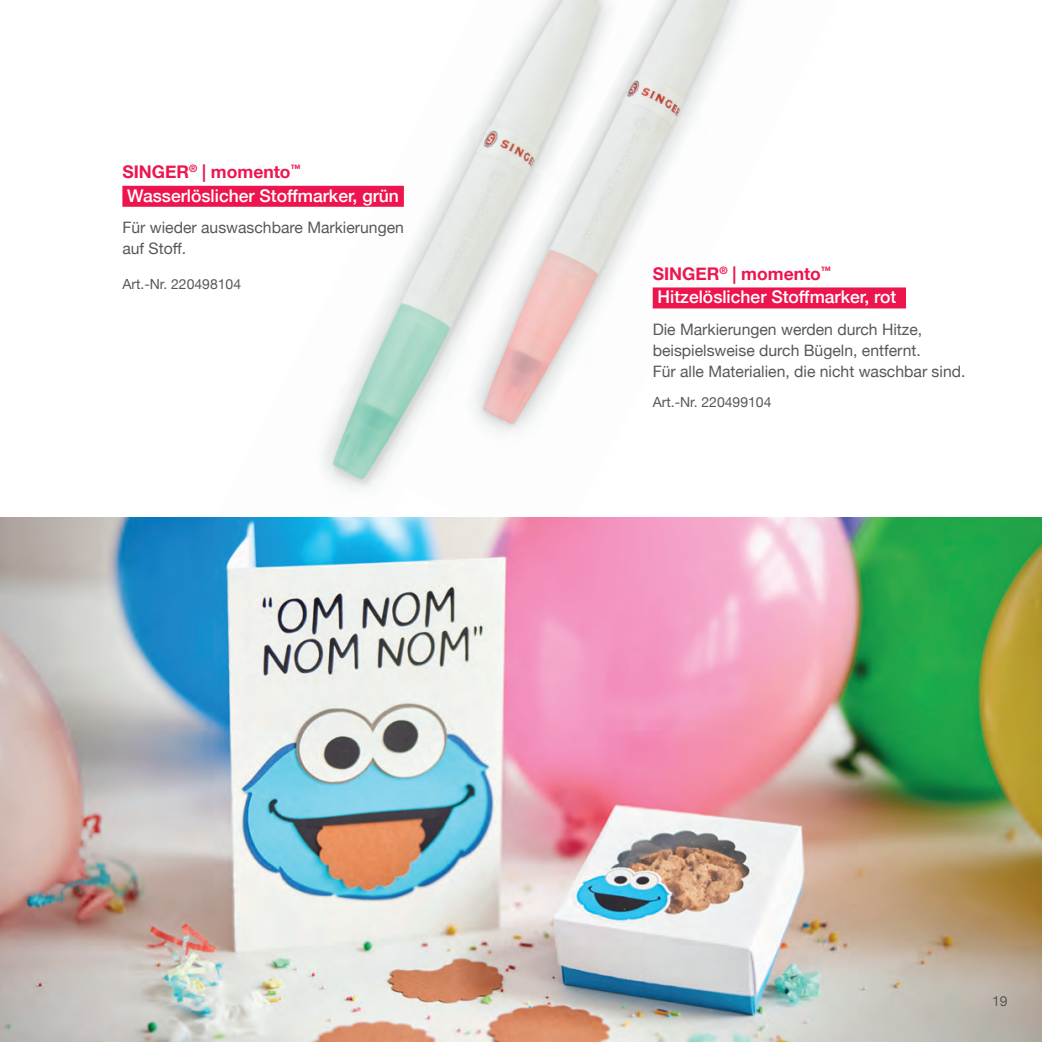
<style>
.page{position:relative;width:1042px;height:1042px;background:#fff}
.page>*{position:absolute;margin:0;border:0;box-sizing:border-box;transform-origin:0 0}
.t1{font:500 17.5px "Helvetica Neue";color:#fff}
.t2{font:700 17.5px "Helvetica Neue";color:#ed154e}
.t3{font:15.75px/21px "Helvetica Neue";color:#57585a}
.t4{font:14px "Helvetica Neue";color:#57585a}
</style>
<div class="page">
<img style="left:655px;top:0;width:184px;height:309px">
<img style="left:210px;top:0;width:445px;height:492px">
<img style="left:0;top:517px;width:1042px;height:525px">
<div style="left:122px;top:186px;width:282px;height:21px;background:#ed154e"></div>
<div style="left:653px;top:287px;width:253px;height:21px;background:#ed154e"></div>
<p class="t2" style="left:122px;top:158px;width:180px">SINGER<sup>®</sup> | momento<sup>™</sup></p>
<p class="t1" style="left:127px;top:181px;width:273px">Wasserlöslicher Stoffmarker, grün</p>
<p class="t3" style="left:122px;top:218px;width:283px">Für wieder auswaschbare Markierungen auf Stoff.</p>
<p class="t4" style="left:122px;top:274px;width:120px">Art.-Nr. 220498104</p>
<p class="t2" style="left:653px;top:260px;width:180px">SINGER<sup>®</sup> | momento<sup>™</sup></p>
<p class="t1" style="left:657px;top:283px;width:240px">Hitzelöslicher Stoffmarker, rot</p>
<p class="t3" style="left:653px;top:319px;width:314px">Die Markierungen werden durch Hitze, beispielsweise durch Bügeln, entfernt.<br>Für alle Materialien, die nicht waschbar sind.</p>
<p class="t4" style="left:653px;top:391px;width:120px">Art.-Nr. 220499104</p>
<p class="t4" style="left:992px;top:990px;width:17px">19</p>
</div>
